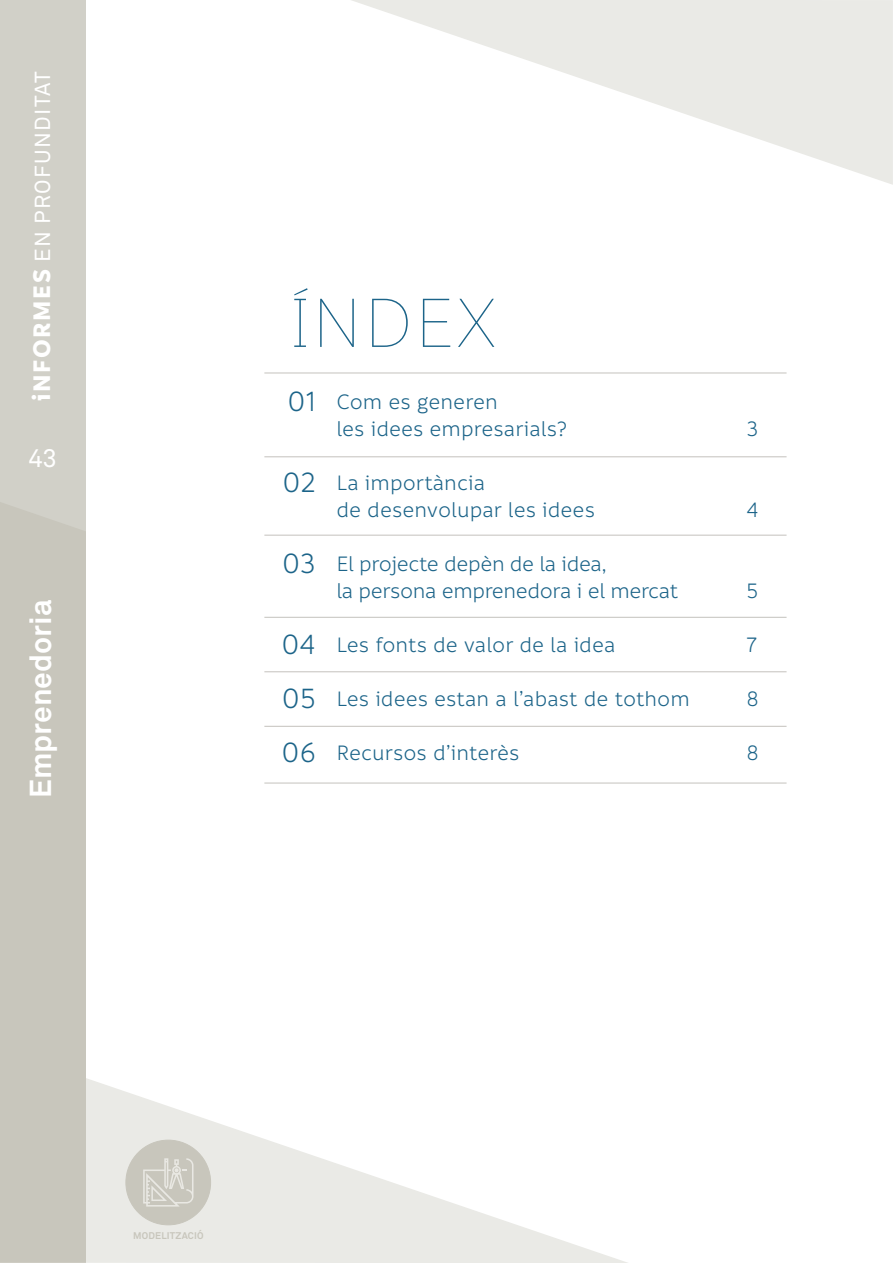
<style>
.page{position:relative;width:893px;height:1263px;background:#fff}
.page>*{position:absolute;margin:0;border:0;box-sizing:border-box;transform-origin:0 0}
.t1{font:100 75px "Informative";color:#1c6489}
.t2{font:700 30px "Akkurat Std";color:#fff}
.t3{font:30px/54px "Informative";color:#1c6489;text-align:justify}
.t4{font:25.5px "Akkurat Std";color:#fff}
.t5{font:22.5px/27px "Informative";color:#1c6489}
.t6{font:22.5px/27px "Informative";letter-spacing:-.02em;color:#1c6489}
.t7{font:21.6px "Akkurat Std";letter-spacing:.06em;color:#fff}
.t8{font:700 9.6px "Akkurat Std";letter-spacing:.02em;color:#c8c6bc}
.s1{font-family:"Informative";font-weight:700;font-size:25.8px}
</style>
<div class="page">
<div style="left:0;top:0;width:86px;height:558px;background:#d1d0c8"></div>
<div style="left:0;top:502px;width:86px;height:761px;background:#c8c6bc"></div>
<svg style="left:351px;top:0;width:542px;height:185px;fill:#f1f1ee"></svg>
<svg style="left:86px;top:1078px;width:542px;height:185px"></svg>
<div style="left:126px;top:1140px;width:85px;height:85px;background:#c8c6bc;border-radius:50%"></div>
<svg style="left:143px;top:1158px;width:51px;height:48px"></svg>
<hr style="left:264px;top:456px;width:522px;height:1px;background:#c4c2bd">
<hr style="left:264px;top:535px;width:522px;height:1px;background:#c4c2bd">
<hr style="left:264px;top:617px;width:522px;height:1px;background:#c4c2bd">
<hr style="left:264px;top:726px;width:522px;height:1px;background:#c4c2bd">
<hr style="left:264px;top:671px;width:522px;height:1px;background:#c4c2bd">
<hr style="left:264px;top:373px;width:522px;height:1px;background:#c4c2bd">
<hr style="left:264px;top:783px;width:522px;height:1px;background:#c4c2bd">
<p class="t7" style="left:30px;top:401px;width:331px;rotate:-90deg"><span class="s1">iNFORMES</span> EN PROFUNDITAT</p>
<p class="t4" style="left:29px;top:443px;width:30px">43</p>
<h2 class="t2" style="left:22px;top:798px;width:200px;rotate:-90deg">Emprenedoria</h2>
<h1 class="t1" style="left:289px;top:285px;width:210px">ÍNDEX</h1>
<h2 class="t3" style="left:288px;top:376px;width:30px">01</h2>
<h2 class="t3" style="left:283px;top:457px;width:35px">02</h2>
<h2 class="t3" style="left:282px;top:538px;width:35px">03</h2>
<h2 class="t3" style="left:281px;top:619px;width:36px">04<br>05<br>06</h2>
<p class="t5" style="left:336px;top:389px;width:232px">Com es generen<br>les idees empresarials?</p>
<p class="t5" style="left:336px;top:470px;width:260px">La importància<br>de desenvolupar les idees</p>
<p class="t6" style="left:336px;top:551px;width:343px">El projecte depèn de la idea,<br>la persona emprenedora i el mercat</p>
<p class="t5" style="left:336px;top:632px;width:281px">Les fonts de valor de la idea</p>
<p class="t5" style="left:336px;top:686px;width:355px">Les idees estan a l’abast de tothom</p>
<p class="t5" style="left:336px;top:740px;width:185px">Recursos d’interès</p>
<p class="t5" style="left:747px;top:416px;width:13px">3</p>
<p class="t5" style="left:747px;top:497px;width:14px">4</p>
<p class="t5" style="left:747px;top:578px;width:13px">5</p>
<p class="t5" style="left:747px;top:632px;width:12px">7</p>
<p class="t5" style="left:747px;top:686px;width:14px">8</p>
<p class="t5" style="left:747px;top:740px;width:14px">8</p>
<p class="t8" style="left:133px;top:1229px;width:72px">MODELITZACIÓ</p>
</div>
